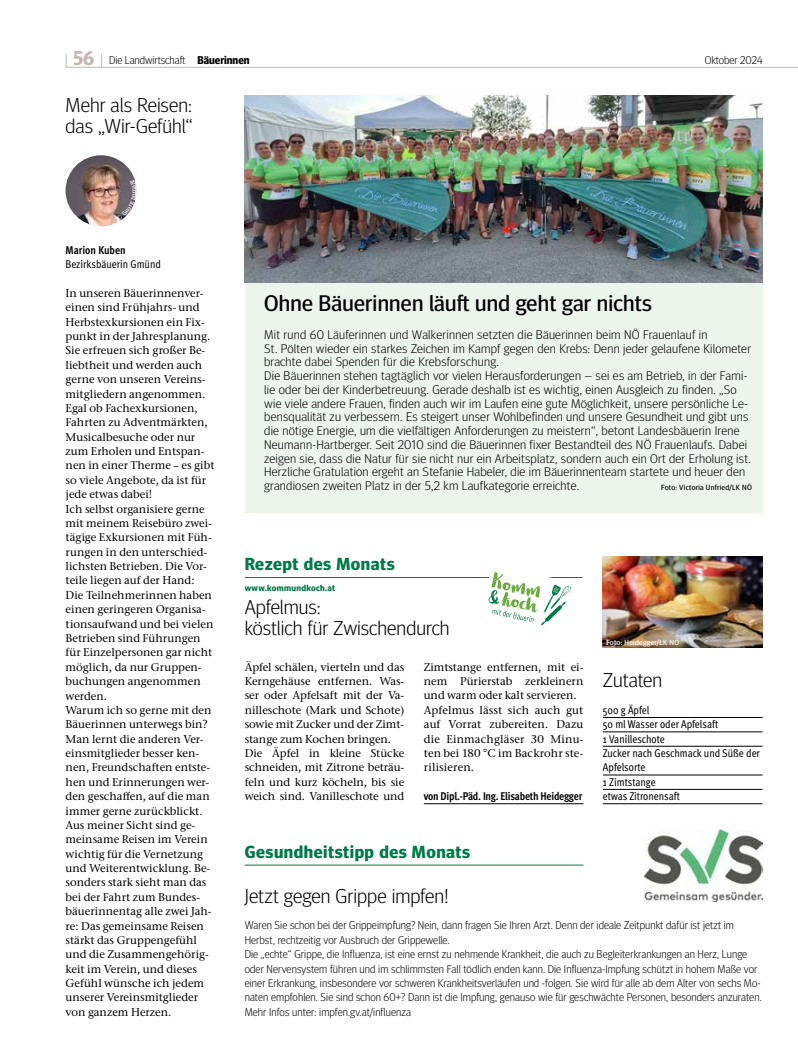
<style>
.page{position:relative;width:798px;height:1063px;background:#fff}
.page>*{position:absolute;margin:0;border:0;box-sizing:border-box;transform-origin:0 0}
.t1{font:22.5px "Meta Head OT";letter-spacing:.01em;color:#000;scale:1.05 1}
.t2{font:300 20px/21.2px "Meta Head OT";color:#000;scale:1.05 1}
.t3{font:700 17.5px "Meta Head OT";letter-spacing:.03em;color:#007b48;scale:1.05 1}
.t4{font:300 12.5px/13.8px "Meta Head OT";letter-spacing:.02em;color:#000;scale:1.05 1}
.t5{font:500 11.25px/14.4px "Stone Serif ITC Pro";color:#000}
.t6{font:300 11.25px/14.4px "Meta Head OT";letter-spacing:.01em;color:#000}
.t7{font:condensed 11.25px/14.4px "Meta OT";color:#000}
.t8{font:700 condensed 11.25px "Meta OT";letter-spacing:-.02em;color:#000}
.t9{font:700 condensed 11.25px "Meta OT";color:#000}
.t10{font:700 8.75px "Meta Head OT";letter-spacing:.03em;color:#007a44;scale:1.05 1}
.t11{font:7.5px "Meta Head OT";letter-spacing:.03em;color:#000;scale:1.05 1}
.t12{font:7.5px "Meta Head OT";letter-spacing:.03em;color:#fff;scale:1.05 1}
.s1{font-weight:700;font-size:20px;color:#c6b7b4}
.s2{font-weight:700}
</style>
<div class="page">
<img style="left:602px;top:556px;width:160px;height:92px">
<hr style="left:602px;top:717px;width:160px;height:1px;background:#000">
<hr style="left:602px;top:732px;width:160px;height:1px;background:#000">
<hr style="left:602px;top:746px;width:160px;height:1px;background:#000">
<hr style="left:602px;top:775px;width:160px;height:1px;background:#000">
<hr style="left:602px;top:789px;width:160px;height:1px;background:#000">
<hr style="left:602px;top:804px;width:160px;height:1px;background:#000">
<hr style="left:423px;top:804px;width:160px;height:1px;background:#000">
<hr style="left:244px;top:577px;width:338px;height:1px;background:#007b48">
<hr style="left:244px;top:865px;width:339px;height:1px;background:#007b48">
<img style="left:66px;top:155px;width:69px;height:71px">
<svg style="left:488px;top:572px;width:83px;height:54px"></svg>
<img style="left:644px;top:829px;width:118px;height:72px">
<hr style="left:66px;top:67px;width:731px;height:1px;background:#c6b7b4">
<svg style="left:101px;top:54px;width:1px;height:13px"></svg>
<svg style="left:66px;top:54px;width:1px;height:13px"></svg>
<div style="left:244px;top:268px;width:518px;height:245px;background:#ecf5ec"></div>
<img style="left:244px;top:96px;width:518px;height:187px">
<svg style="left:116px;top:179px;width:20px;height:42px"></svg>
<p class="t6" style="left:73px;top:53px;width:177px"><span class="s1">56</span> Die Landwirtschaft <span class="s2">Bäuerinnen</span></p>
<p class="t6" style="left:704px;top:53px;width:59px">Oktober 2024</p>
<h2 class="t2" style="left:66px;top:94px;width:122px">Mehr als Reisen: das „Wir-Gefühl“</h2>
<p class="t9" style="left:66px;top:243px;width:62px">Marion Kuben</p>
<p class="t7" style="left:66px;top:257px;width:97px">Bezirksbäuerin Gmünd</p>
<p class="t5" style="left:66px;top:286px;width:150px">In unseren Bäuerinnenver&shy;einen sind Frühjahrs- und<br>Herbstexkursionen ein Fix&shy;punkt in der Jahresplanung.<br>Sie erfreuen sich großer Be&shy;liebtheit und werden auch gerne von unseren Vereins&shy;mitgliedern angenommen.<br>Egal ob Fachexkursionen,<br>Fahrten zu Adventmärkten,<br>Musicalbesuche oder nur zum Erholen und Entspan&shy;nen in einer Therme – es gibt so viele Angebote, da ist für jede etwas dabei!<br>Ich selbst organisiere gerne mit meinem Reisebüro zwei&shy;tägige Exkursionen mit Füh&shy;rungen in den unterschied&shy;lichsten Betrieben. Die Vor&shy;teile liegen auf der Hand:<br>Die Teilnehmerinnen haben einen geringeren Organisa&shy;tionsaufwand und bei vielen<br>Betrieben sind Führungen für Einzelpersonen gar nicht möglich, da nur Gruppen&shy;buchungen angenommen werden.<br>Warum ich so gerne mit den<br>Bäuerinnen unterwegs bin?<br>Man lernt die anderen Ver&shy;einsmitglieder besser ken&shy;nen, Freundschaften entste&shy;hen und Erinnerungen wer&shy;den geschaffen, auf die man immer gerne zurückblickt.<br>Aus meiner Sicht sind ge&shy;meinsame Reisen im Verein wichtig für die Vernetzung und Weiterentwicklung. Be&shy;sonders stark sieht man das bei der Fahrt zum Bundes&shy;bäuerinnentag alle zwei Jah&shy;re: Das gemeinsame Reisen stärkt das Gruppengefühl und die Zusammengehörig&shy;keit im Verein, und dieses<br>Gefühl wünsche ich jedem unserer Vereinsmitglieder von ganzem Herzen.</p>
<h1 class="t1" style="left:264px;top:290px;width:370px">Ohne Bäuerinnen läuft und geht gar nichts</h1>
<p class="t4" style="left:264px;top:327px;width:465px">Mit rund 60 Läuferinnen und Walkerinnen setzten die Bäuerinnen beim NÖ Frauenlauf in<br>St. Pölten wieder ein starkes Zeichen im Kampf gegen den Krebs: Denn jeder gelaufene Kilometer brachte dabei Spenden für die Krebsforschung.<br>Die Bäuerinnen stehen tagtäglich vor vielen Herausforderungen – sei es am Betrieb, in der Fami&shy;lie oder bei der Kinderbetreuung. Gerade deshalb ist es wichtig, einen Ausgleich zu finden. „So wie viele andere Frauen, finden auch wir im Laufen eine gute Möglichkeit, unsere persönliche Le&shy;bensqualität zu verbessern. Es steigert unser Wohlbefinden und unsere Gesundheit und gibt uns die nötige Energie, um die vielfältigen Anforderungen zu meistern“, betont Landesbäuerin Irene Neumann-Hartberger. Seit 2010 sind die Bäuerinnen fixer Bestandteil des NÖ Frauenlaufs. Dabei zeigen sie, dass die Natur für sie nicht nur ein Arbeitsplatz, sondern auch ein Ort der Erholung ist.<br>Herzliche Gratulation ergeht an Stefanie Habeler, die im Bäuerinnenteam startete und heuer den grandiosen zweiten Platz in der 5,2 km Laufkategorie erreichte.</p>
<p class="t11" style="left:660px;top:483px;width:88px">Foto: Victoria Unfried/LK NÖ</p>
<h3 class="t3" style="left:244px;top:553px;width:144px">Rezept des Monats</h3>
<p class="t10" style="left:244px;top:583px;width:88px">www.kommundkoch.at</p>
<h2 class="t2" style="left:244px;top:596px;width:196px">Apfelmus:<br>köstlich für Zwischendurch</h2>
<p class="t5" style="left:244px;top:660px;width:161px">Äpfel schälen, vierteln und das<br>Kerngehäuse entfernen. Was&shy;ser oder Apfelsaft mit der Va&shy;nilleschote (Mark und Schote) sowie mit Zucker und der Zimt&shy;stange zum Kochen bringen.<br>Die Äpfel in kleine Stücke schneiden, mit Zitrone beträu&shy;feln und kurz köcheln, bis sie weich sind. Vanilleschote und</p>
<p class="t5" style="left:423px;top:660px;width:161px">Zimtstange entfernen, mit ei&shy;nem Pürierstab zerkleinern und warm oder kalt servieren.<br>Apfelmus lässt sich auch gut auf Vorrat zubereiten. Dazu die Einmachgläser 30 Minu&shy;ten bei 180 °C im Backrohr ste&shy;rilisieren.</p>
<p class="t8" style="left:423px;top:789px;width:160px">von Dipl.-Päd. Ing. Elisabeth Heidegger</p>
<h3 class="t3" style="left:244px;top:841px;width:216px">Gesundheitstipp des Monats</h3>
<p class="t12" style="left:606px;top:638px;width:71px">Foto: Heidegger/LK NÖ</p>
<h2 class="t2" style="left:602px;top:669px;width:58px">Zutaten</h2>
<p class="t7" style="left:602px;top:702px;width:158px">500 g Äpfel<br>50 ml Wasser oder Apfelsaft<br>1 Vanilleschote<br>Zucker nach Geschmack und Süße der<br>Apfelsorte<br>1 Zimtstange<br>etwas Zitronensaft</p>
<h2 class="t2" style="left:244px;top:885px;width:196px">Jetzt gegen Grippe impfen!</h2>
<p class="t6" style="left:244px;top:918px;width:518px">Waren Sie schon bei der Grippeimpfung? Nein, dann fragen Sie Ihren Arzt. Denn der ideale Zeitpunkt dafür ist jetzt im Herbst, rechtzeitig vor Ausbruch der Grippewelle.<br>Die „echte“ Grippe, die Influenza, ist eine ernst zu nehmende Krankheit, die auch zu Begleiterkrankungen an Herz, Lunge oder Nervensystem führen und im schlimmsten Fall tödlich enden kann. Die Influenza-Impfung schützt in hohem Maße vor einer Erkrankung, insbesondere vor schweren Krankheitsverläufen und -folgen. Sie wird für alle ab dem Alter von sechs Mo&shy;naten empfohlen. Sie sind schon 60+? Dann ist die Impfung, genauso wie für geschwächte Personen, besonders anzuraten.<br>Mehr Infos unter: impfen.gv.at/influenza</p>
</div>
